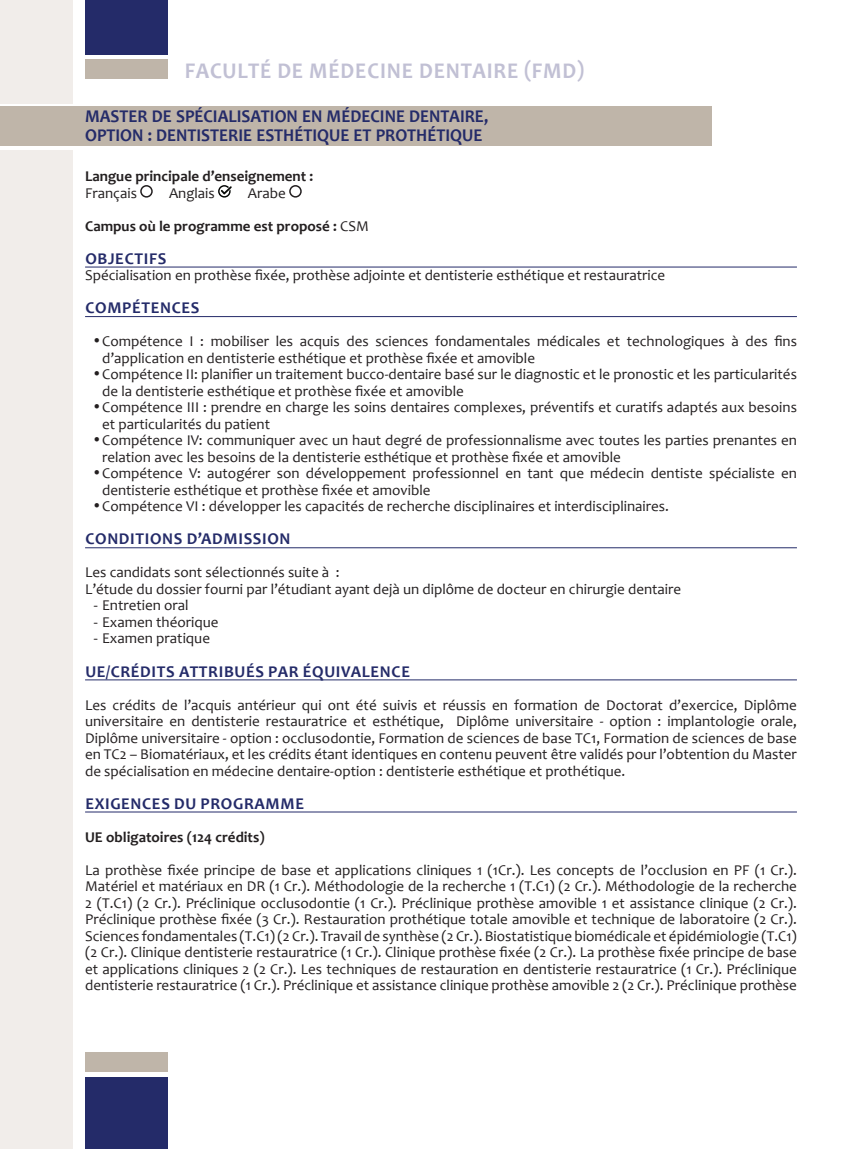
<style>
.page{position:relative;width:851px;height:1149px;background:#fff}
.page>*{position:absolute;margin:0;border:0;box-sizing:border-box;transform-origin:0 0}
.Title_name{font:700 22.5px "Candara";letter-spacing:.04em;color:#c1c0d4;scale:.95 1}
.Title_name-2{font:700 18px "Candara";color:#242b69;scale:.95 1}
.Title_Underline{font:700 16.5px "Candara";letter-spacing:.04em;color:#242b69}
.R1to7{font:15px/16.5px "Candara";color:#231f20}
.t1{font:700 15px "Candara";color:#231f20}
.s1{font-weight:400}
.s2{font-family:"Calibri"}
</style>
<div class="page">
<div style="left:85px;top:1076px;width:83px;height:72px;background:#242b69"></div>
<div style="left:85px;top:1051px;width:83px;height:19px;background:#bfb5a9"></div>
<div style="left:85px;top:60px;width:83px;height:19px;background:#bfb5a9"></div>
<div style="left:85px;top:0;width:83px;height:54px;background:#242b69"></div>
<div style="left:0;top:106px;width:711px;height:40px;background:#bfb5a9"></div>
<hr style="left:85px;top:266px;width:711px;height:1px;background:#242b69">
<hr style="left:85px;top:316px;width:711px;height:1px;background:#242b69">
<hr style="left:85px;top:547px;width:711px;height:1px;background:#242b69">
<hr style="left:85px;top:679px;width:711px;height:1px;background:#242b69">
<hr style="left:85px;top:811px;width:711px;height:1px;background:#242b69">
<div style="left:140px;top:185px;width:13px;height:12px;border:2px solid #231f20;border-radius:50%"></div>
<svg style="left:218px;top:185px;width:14px;height:12px"></svg>
<div style="left:289px;top:185px;width:13px;height:12px;border:2px solid #231f20;border-radius:50%"></div>
<div style="left:0;top:0;width:72px;height:103px;background:#f1edea"></div>
<div style="left:0;top:150px;width:72px;height:998px;background:#f1edea"></div>
<p class="Title_name" style="left:185px;top:57px;width:422px">FACULTÉ DE MÉDECINE DENTAIRE (FMD)</p>
<p class="Title_name-2" style="left:85px;top:105px;width:426px">MASTER DE SPÉCIALISATION EN MÉDECINE DENTAIRE,</p>
<p class="Title_name-2" style="left:85px;top:124px;width:420px">OPTION : DENTISTERIE ESTHÉTIQUE ET PROTHÉTIQUE</p>
<p class="t1" style="left:85px;top:167px;width:230px">Langue principale d’enseignement :</p>
<p class="R1to7" style="left:85px;top:184px;width:53px">Français</p>
<p class="R1to7" style="left:169px;top:184px;width:47px">Anglais</p>
<p class="R1to7" style="left:248px;top:184px;width:39px">Arabe</p>
<p class="t1" style="left:85px;top:217px;width:285px">Campus où le programme est proposé : <span class="s1">CSM</span></p>
<p class="Title_Underline" style="left:85px;top:248px;width:82px">OBJECTIFS</p>
<p class="R1to7" style="left:85px;top:267px;width:581px">Spécialisation en prothèse fixée, prothèse adjointe et dentisterie esthétique et restauratrice</p>
<p class="Title_Underline" style="left:85px;top:298px;width:115px">COMPÉTENCES</p>
<p class="R1to7" style="left:102px;top:333px;width:696px;text-indent:-9px">•Compétence I : mobiliser les acquis des sciences fondamentales médicales et technologiques à des fins d’application en dentisterie esthétique et prothèse fixée et amovible</p>
<p class="R1to7" style="left:102px;top:366px;width:696px;text-indent:-9px">•Compétence II: planifier un traitement bucco-dentaire basé sur le diagnostic et le pronostic et les particularités de la dentisterie esthétique et prothèse fixée et amovible</p>
<p class="R1to7" style="left:102px;top:399px;width:696px;text-indent:-9px">•Compétence III : prendre en charge les soins dentaires complexes, préventifs et curatifs adaptés aux besoins et particularités du patient</p>
<p class="R1to7" style="left:102px;top:432px;width:696px;text-indent:-9px">•Compétence IV: communiquer avec un haut degré de professionnalisme avec toutes les parties prenantes en relation avec les besoins de la dentisterie esthétique et prothèse fixée et amovible</p>
<p class="R1to7" style="left:102px;top:465px;width:696px;text-indent:-9px">•Compétence V: autogérer son développement professionnel en tant que médecin dentiste spécialiste en dentisterie esthétique et prothèse fixée et amovible</p>
<p class="R1to7" style="left:94px;top:498px;width:576px">•Compétence VI : développer les capacités de recherche disciplinaires et interdisciplinaires.</p>
<p class="Title_Underline" style="left:85px;top:529px;width:207px">CONDITIONS D’ADMISSION</p>
<p class="R1to7" style="left:85px;top:564px;width:256px">Les candidats sont sélectionnés suite à :</p>
<p class="R1to7" style="left:85px;top:580px;width:597px">L’étude du dossier fourni par l’étudiant ayant dejà un diplôme de docteur en chirurgie dentaire</p>
<p class="R1to7" style="left:94px;top:597px;width:97px"><span class="s2">-</span> Entretien oral</p>
<p class="R1to7" style="left:94px;top:613px;width:126px"><span class="s2">-</span> Examen théorique</p>
<p class="R1to7" style="left:94px;top:630px;width:118px"><span class="s2">-</span> Examen pratique</p>
<p class="Title_Underline" style="left:85px;top:661px;width:326px">UE/CRÉDITS ATTRIBUÉS PAR ÉQUIVALENCE</p>
<p class="R1to7" style="left:85px;top:696px;width:713px;text-align:justify">Les crédits de l’acquis antérieur qui ont été suivis et réussis en formation de Doctorat d’exercice, Diplôme universitaire en dentisterie restauratrice et esthétique, Diplôme universitaire - option : implantologie orale, Diplôme universitaire - option : occlusodontie, Formation de sciences de base TC1, Formation de sciences de base en TC2 – Biomatériaux, et les crédits étant identiques en contenu peuvent être validés pour l’obtention du Master de spécialisation en médecine dentaire-option : dentisterie esthétique et prothétique.</p>
<p class="Title_Underline" style="left:85px;top:793px;width:220px">EXIGENCES DU PROGRAMME</p>
<p class="t1" style="left:85px;top:827px;width:181px">UE obligatoires (124 crédits)</p>
<p class="R1to7" style="left:85px;top:861px;width:713px;text-align:justify">La prothèse fixée principe de base et applications cliniques 1 (1Cr.). Les concepts de l’occlusion en PF (1 Cr.).<br>Matériel et matériaux en DR (1 Cr.). Méthodologie de la recherche 1 (T.C1) (2 Cr.). Méthodologie de la recherche 2 (T.C1) (2 Cr.). Préclinique occlusodontie (1 Cr.). Préclinique prothèse amovible 1 et assistance clinique (2 Cr.).<br>Préclinique prothèse fixée (3 Cr.). Restauration prothétique totale amovible et technique de laboratoire (2 Cr.).<br>Sciences fondamentales (T.C1) (2 Cr.). Travail de synthèse (2 Cr.). Biostatistique biomédicale et épidémiologie (T.C1) (2 Cr.). Clinique dentisterie restauratrice (1 Cr.). Clinique prothèse fixée (2 Cr.). La prothèse fixée principe de base et applications cliniques 2 (2 Cr.). Les techniques de restauration en dentisterie restauratrice (1 Cr.). Préclinique dentisterie restauratrice (1 Cr.). Préclinique et assistance clinique prothèse amovible 2 (2 Cr.). Préclinique prothèse</p>
</div>
